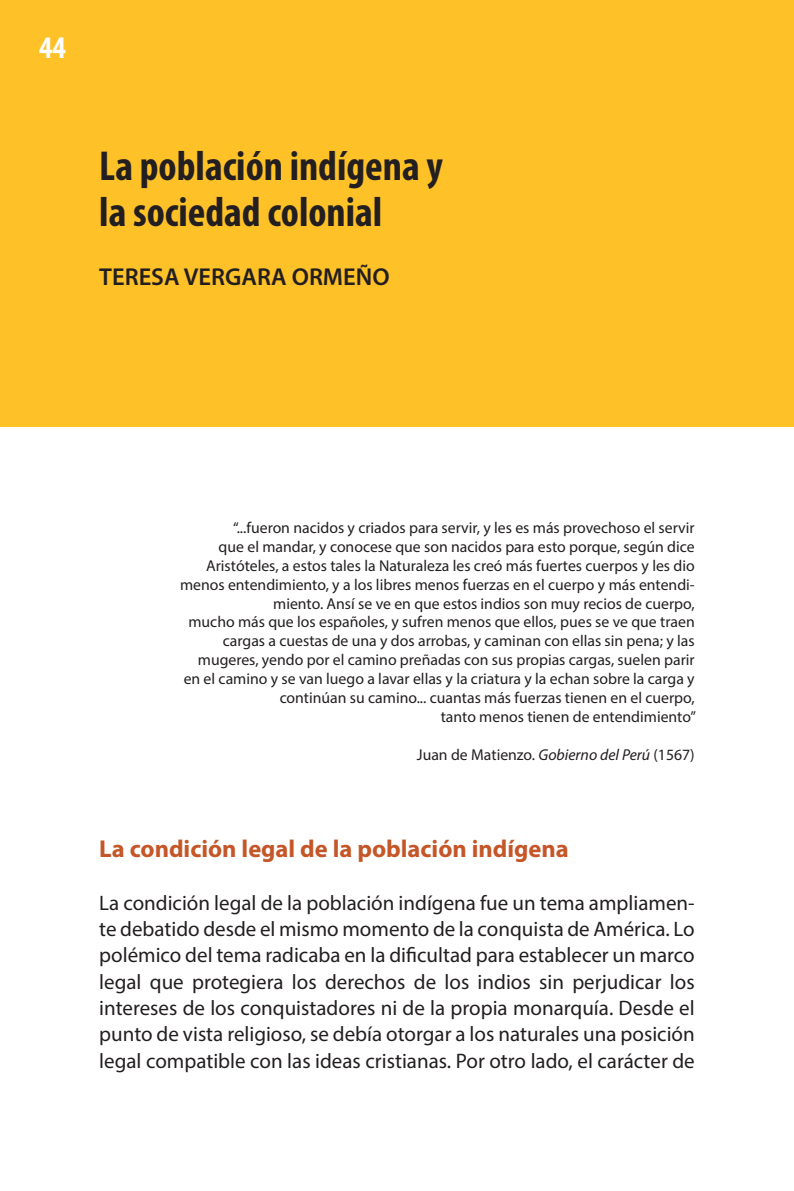
<style>
.page{position:relative;width:794px;height:1191px;background:#fff}
.page>*{position:absolute;margin:0;border:0;box-sizing:border-box;transform-origin:0 0}
.t1{font:700 condensed 42px/45.5px "Myriad Pro";color:#231f20}
.t2{font:700 24.5px "Myriad Pro";color:#c45628}
.t3{font:600 24.5px "Myriad Pro";color:#231f20}
.t4{font:21px/26.2px "Myriad Pro";color:#231f20;text-align:justify}
.t5{font:15.75px/18.9px "Myriad Pro";color:#231f20;text-align:right}
.s1{font-style:italic}
</style>
<div class="page">
<div style="left:0;top:0;width:794px;height:427px;background:#fec127"></div>
<h1 class="t1" style="left:99px;top:143px;width:345px">La población indígena y la sociedad colonial</h1>
<h2 class="t3" style="left:99px;top:261px;width:292px">TERESA VERGARA ORMEÑO</h2>
<p class="t5" style="left:180px;top:518px;width:517px">“...fueron nacidos y criados para servir, y les es más provechoso el servir<br>que el mandar, y conocese que son nacidos para esto porque, según dice Aristóteles, a estos tales la Naturaleza les creó más fuertes cuerpos y les dio menos entendimiento, y a los libres menos fuerzas en el cuerpo y más entendi&shy;miento. Ansí se ve en que estos indios son muy recios de cuerpo,<br>mucho más que los españoles, y sufren menos que ellos, pues se ve que traen cargas a cuestas de una y dos arrobas, y caminan con ellas sin pena; y las mugeres, yendo por el camino preñadas con sus propias cargas, suelen parir en el camino y se van luego a lavar ellas y la criatura y la echan sobre la carga y continúan su camino... cuantas más fuerzas tienen en el cuerpo,<br>tanto menos tienen de entendimiento”</p>
<p class="t5" style="left:417px;top:745px;width:279px">Juan de Matienzo. <span class="s1">Gobierno del Perú</span> (1567)</p>
<h2 class="t2" style="left:99px;top:833px;width:471px">La condición legal de la población indígena</h2>
<p class="t4" style="left:99px;top:889px;width:597px">La condición legal de la población indígena fue un tema ampliamen&shy;te debatido desde el mismo momento de la conquista de América. Lo polémico del tema radicaba en la dificultad para establecer un marco legal que protegiera los derechos de los indios sin perjudicar los intereses de los conquistadores ni de la propia monarquía. Desde el punto de vista religioso, se debía otorgar a los naturales una posición legal compatible con las ideas cristianas. Por otro lado, el carácter de</p>
</div>
